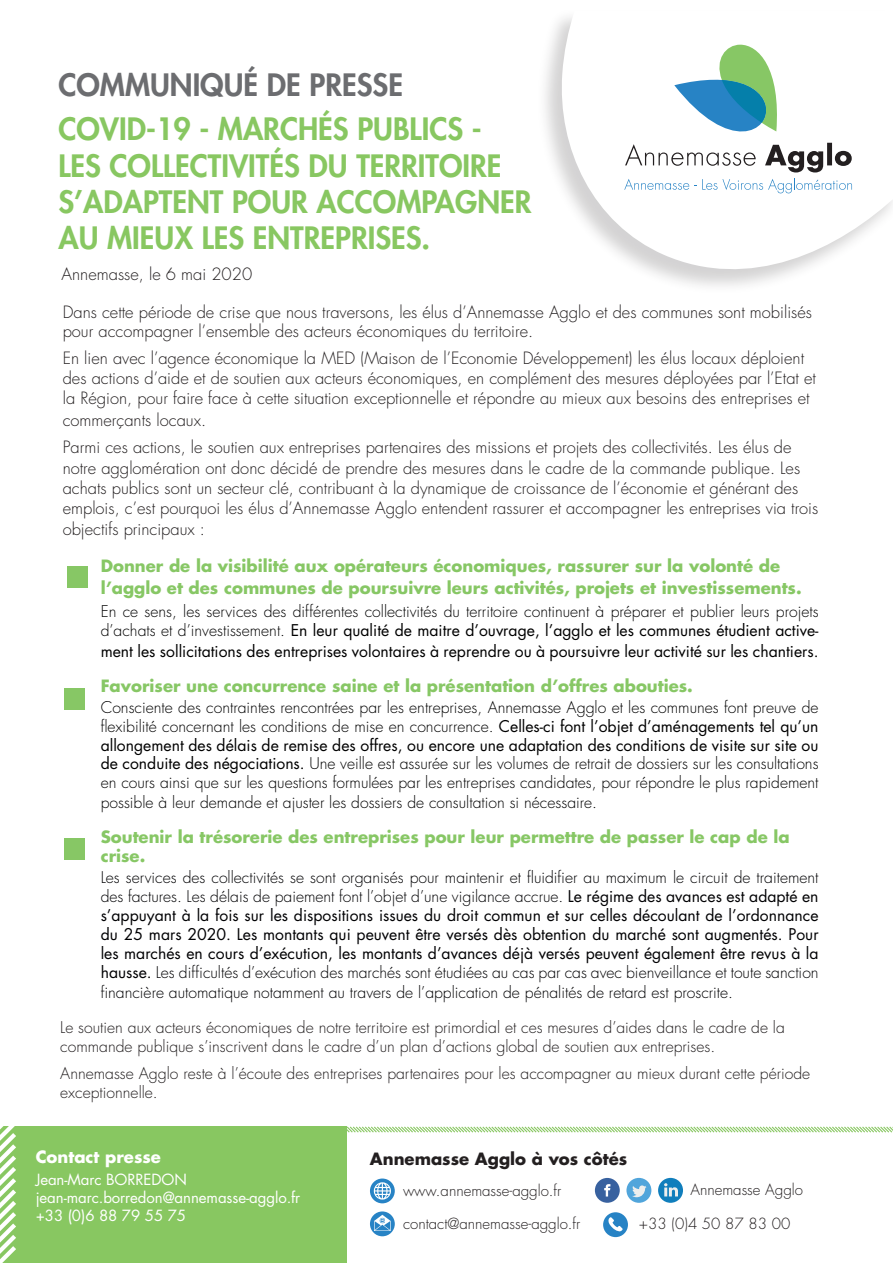
<style>
.page{position:relative;width:893px;height:1263px;background:#fff}
.page>*{position:absolute;margin:0;border:0;box-sizing:border-box;transform-origin:0 0}
.t1{font:800 30px/36.3px "Futura Std";color:#88c761}
.t2{font:800 30px "Futura Std";color:#6c6d70}
.t3{font:300 16.5px/19.8px "Futura Std";color:#231f20}
.t4{font:700 16.5px/22.5px "Futura Std";color:#87c765}
.t5{font:700 16.5px "Futura Std";color:#fff}
.t6{font:700 16.5px "Futura Std";color:#231f20}
.t7{font:300 15.75px/19px "Futura Std";color:#000001}
.t8{font:300 15.75px/19px "Futura Std";color:#000003;text-align:justify}
.t9{font:300 15.75px/18.9px "Futura Std";color:#231f20}
.t10{font:15.75px "Futura Std";color:#000001}
.t11{font:300 15px "Futura Std";color:#231f20}
.t12{font:15px/18px "Futura Std";letter-spacing:-.005em;color:#fff}
.s1{font-weight:400}
</style>
<div class="page">
<svg style="left:557px;top:13px;width:336px;height:277px"></svg>
<svg style="left:625px;top:45px;width:227px;height:127px"></svg>
<svg style="left:624px;top:178px;width:228px;height:15px"></svg>
<div style="left:0;top:1126px;width:347px;height:137px;background:#88c761"></div>
<div style="left:658px;top:1178px;width:25px;height:25px;background:#107ebc;border-radius:50%"></div>
<svg style="left:664px;top:1183px;width:14px;height:13px"></svg>
<div style="left:626px;top:1178px;width:25px;height:25px;background:#51a5db;border-radius:50%"></div>
<svg style="left:632px;top:1185px;width:15px;height:12px"></svg>
<div style="left:595px;top:1178px;width:25px;height:25px;background:#38619f;border-radius:50%"></div>
<svg style="left:604px;top:1184px;width:6px;height:12px"></svg>
<svg style="left:370px;top:1178px;width:25px;height:25px"></svg>
<svg style="left:374px;top:1182px;width:17px;height:17px"></svg>
<svg style="left:0;top:1126px;width:16px;height:137px"></svg>
<div style="left:603px;top:1212px;width:25px;height:25px;background:#2783c5;border-radius:50%"></div>
<svg style="left:608px;top:1217px;width:15px;height:14px"></svg>
<div style="left:370px;top:1211px;width:25px;height:25px;background:#2783c5;border-radius:50%"></div>
<svg style="left:374px;top:1215px;width:17px;height:16px"></svg>
<svg style="left:347px;top:1126px;width:546px;height:7px"></svg>
<div style="left:64px;top:689px;width:21px;height:21px;background:#87c765"></div>
<div style="left:64px;top:838px;width:21px;height:21px;background:#87c765"></div>
<div style="left:67px;top:566px;width:20px;height:21px;background:#87c765"></div>
<h1 class="t2" style="left:58px;top:66px;width:346px">COMMUNIQUÉ DE PRESSE</h1>
<h1 class="t1" style="left:58px;top:111px;width:475px">COVID-19 - MARCHÉS PUBLICS -<br>LES COLLECTIVITÉS DU TERRITOIRE<br>S’ADAPTENT POUR ACCOMPAGNER<br>AU MIEUX LES ENTREPRISES.</h1>
<p class="t3" style="left:62px;top:265px;width:192px">Annemasse, le 6 mai 2020</p>
<p class="t3" style="left:63px;top:302px;width:751px">Dans cette période de crise que nous traversons, les élus d’Annemasse Agglo et des communes sont mobilisés pour accompagner l’ensemble des acteurs économiques du territoire.</p>
<p class="t3" style="left:63px;top:349px;width:755px">En lien avec l’agence économique la MED (Maison de l’Economie Développement) les élus locaux déploient des actions d’aide et de soutien aux acteurs économiques, en complément des mesures déployées par l’Etat et la Région, pour faire face à cette situation exceptionnelle et répondre au mieux aux besoins des entreprises et</p>
<p class="t3" style="left:63px;top:407px;width:730px;line-height:27px">commerçants locaux.<br>Parmi ces actions, le soutien aux entreprises partenaires des missions et projets des collectivités. Les élus de</p>
<p class="t3" style="left:63px;top:459px;width:757px">notre agglomération ont donc décidé de prendre des mesures dans le cadre de la commande publique. Les achats publics sont un secteur clé, contribuant à la dynamique de croissance de l’économie et générant des emplois, c’est pourquoi les élus d’Annemasse Agglo entendent rassurer et accompagner les entreprises via trois</p>
<p class="t3" style="left:63px;top:520px;width:144px">objectifs principaux :</p>
<p class="t4" style="left:101px;top:554px;width:702px">Donner de la visibilité aux opérateurs économiques, rassurer sur la volonté de l’agglo et des communes de poursuivre leurs activités, projets et investissements.</p>
<p class="t7" style="left:101px;top:602px;width:719px">En ce sens, les services des différentes collectivités du territoire continuent à préparer et publier leurs projets d’achats et d’investissement. <span class="s1">En leur qualité de maitre d’ouvrage, l’agglo et les communes étudient active-</span></p>
<p class="t10" style="left:101px;top:641px;width:719px">ment les sollicitations des entreprises volontaires à reprendre ou à poursuivre leur activité sur les chantiers.</p>
<p class="t4" style="left:101px;top:674px;width:594px">Favoriser une concurrence saine et la présentation d’offres abouties.</p>
<p class="t7" style="left:101px;top:698px;width:719px;text-align:justify">Consciente des contraintes rencontrées par les entreprises, Annemasse Agglo et les communes font preuve de flexibilité concernant les conditions de mise en concurrence. <span class="s1">Celles-ci font l’objet d’aménagements tel qu’un allongement des délais de remise des offres, ou encore une adaptation des conditions de visite sur site ou de conduite des négociations.</span> Une veille est assurée sur les volumes de retrait de dossiers sur les consultations en cours ainsi que sur les questions formulées par les entreprises candidates, pour répondre le plus rapidement possible à leur demande et ajuster les dossiers de consultation si nécessaire.</p>
<p class="t4" style="left:101px;top:826px;width:690px;line-height:19.8px">Soutenir la trésorerie des entreprises pour leur permettre de passer le cap de la crise.</p>
<p class="t8" style="left:101px;top:869px;width:719px">Les services des collectivités se sont organisés pour maintenir et fluidifier au maximum le circuit de traitement des factures. Les délais de paiement font l’objet d’une vigilance accrue. <span class="s1">Le régime des avances est adapté en s’appuyant à la fois sur les dispositions issues du droit commun et sur celles découlant de l’ordonnance du 25 mars 2020. Les montants qui peuvent être versés dès obtention du marché sont augmentés. Pour les marchés en cours d’exécution, les montants d’avances déjà versés peuvent également être revus à la hausse.</span> Les difficultés d’exécution des marchés sont étudiées au cas par cas avec bienveillance et toute sanction financière automatique notamment au travers de l’application de pénalités de retard est proscrite.</p>
<p class="t9" style="left:60px;top:1018px;width:726px">Le soutien aux acteurs économiques de notre territoire est primordial et ces mesures d’aides dans le cadre de la commande publique s’inscrivent dans le cadre d’un plan d’actions global de soutien aux entreprises.</p>
<p class="t9" style="left:60px;top:1064px;width:752px">Annemasse Agglo reste à l’écoute des entreprises partenaires pour les accompagner au mieux durant cette période exceptionnelle.</p>
<p class="t5" style="left:36px;top:1145px;width:127px">Contact presse</p>
<p class="t12" style="left:36px;top:1170px;width:266px">Jean-Marc BORREDON jean-marc.borredon@annemasse-agglo.fr +33 (0)6 88 79 55 75</p>
<p class="t11" style="left:403px;top:1181px;width:160px">www.annemasse-agglo.fr</p>
<p class="t11" style="left:690px;top:1181px;width:114px">Annemasse Agglo</p>
<p class="t6" style="left:370px;top:1147px;width:259px">Annemasse Agglo à vos côtés</p>
<p class="t5" style="left:106px;top:1197px;width:138px">Contact presse :</p>
<p class="t11" style="left:403px;top:1214px;width:179px">contact@annemasse-agglo.fr</p>
<p class="t11" style="left:639px;top:1214px;width:153px">+33 (0)4 50 87 83 00</p>
</div>
